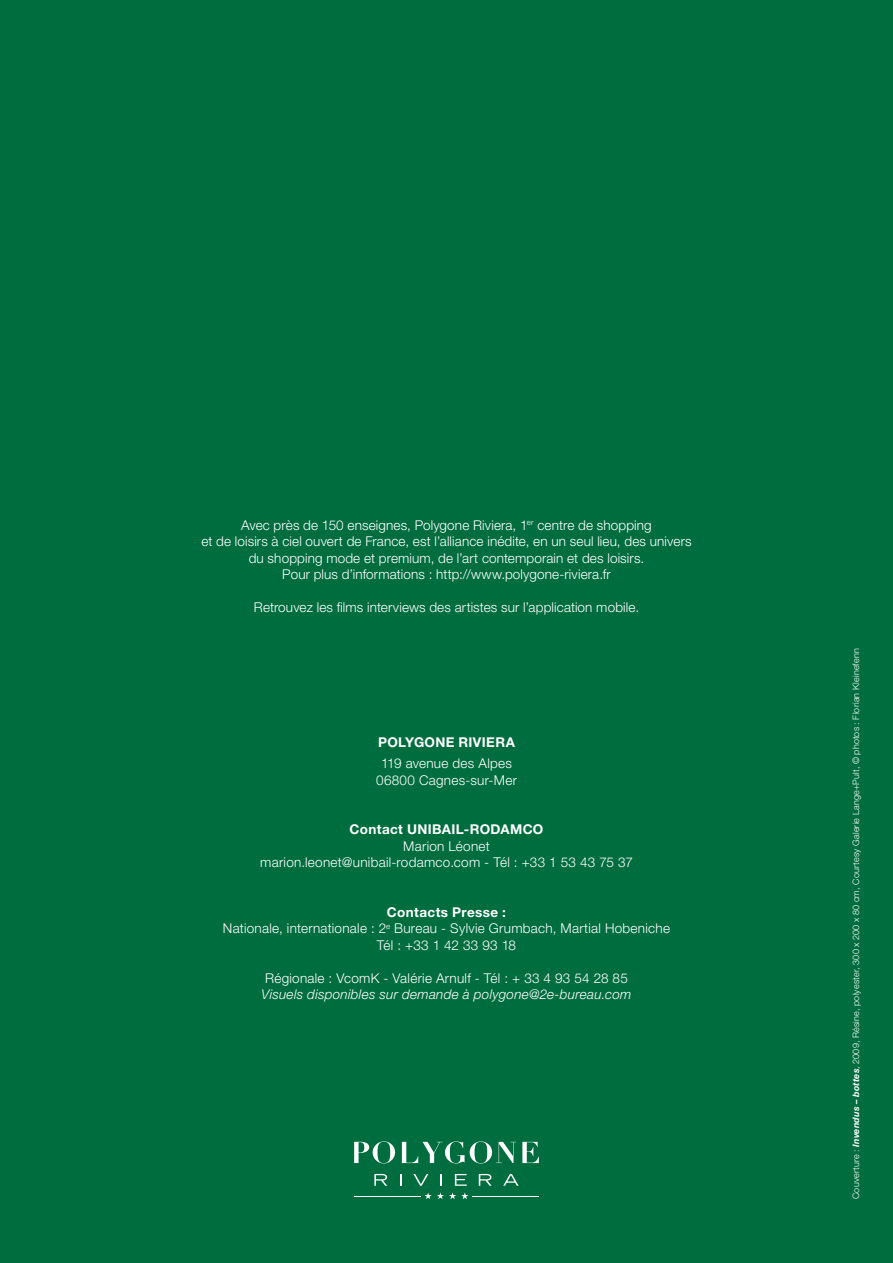
<style>
.page{position:relative;width:893px;height:1263px;background:#006d3f}
.page>*{position:absolute;margin:0;border:0;box-sizing:border-box;transform-origin:0 0}
.t1{font:300 13.5px/16.5px "Helvetica Neue LT Std";letter-spacing:.015em;color:#fff;text-align:center}
.t2{font:italic 300 13.5px "Helvetica Neue LT Std";letter-spacing:.02em;color:#fff}
.t3{font:700 13.5px "Helvetica Neue LT Std";letter-spacing:.025em;color:#fff}
.t4{font:300 9px "Helvetica Neue LT Std";letter-spacing:.025em;color:#fff}
.s1{font-weight:700}
.s2{font-weight:700;font-style:italic}
</style>
<div class="page">
<svg style="left:354px;top:1141px;width:41px;height:22px"></svg>
<svg style="left:402px;top:1141px;width:114px;height:22px"></svg>
<svg style="left:522px;top:1142px;width:17px;height:21px"></svg>
<svg style="left:374px;top:1174px;width:13px;height:12px"></svg>
<svg style="left:400px;top:1174px;width:2px;height:12px"></svg>
<svg style="left:413px;top:1174px;width:15px;height:12px"></svg>
<svg style="left:440px;top:1174px;width:2px;height:12px"></svg>
<svg style="left:455px;top:1174px;width:12px;height:12px"></svg>
<svg style="left:479px;top:1174px;width:13px;height:12px"></svg>
<svg style="left:503px;top:1174px;width:16px;height:12px"></svg>
<svg style="left:425px;top:1192px;width:43px;height:7px"></svg>
<hr style="left:354px;top:1196px;width:67px;height:1px;background:#fff">
<hr style="left:472px;top:1196px;width:67px;height:1px;background:#fff">
<p class="t1" style="left:201px;top:516px;width:492px">Avec près de 150 enseignes, Polygone Riviera, 1<sup>er</sup> centre de shopping<br>et de loisirs à ciel ouvert de France, est l’alliance inédite, en un seul lieu, des univers du shopping mode et premium, de l’art contemporain et des loisirs.<br>Pour plus d’informations : http://www.polygone-riviera.fr</p>
<p class="t1" style="left:254px;top:599px;width:387px">Retrouvez les films interviews des artistes sur l’application mobile.</p>
<p class="t3" style="left:378px;top:734px;width:138px">POLYGONE RIVIERA</p>
<p class="t1" style="left:376px;top:755px;width:142px">119 avenue des Alpes<br>06800 Cagnes-sur-Mer</p>
<p class="t3" style="left:349px;top:821px;width:195px">Contact UNIBAIL-RODAMCO</p>
<p class="t1" style="left:260px;top:837px;width:374px">Marion Léonet<br>marion.leonet@unibail-rodamco.com - Tél : +33 1 53 43 75 37</p>
<p class="t1" style="left:223px;top:903px;width:449px"><span class="s1">Contacts Presse :<br></span>Nationale, internationale : 2<sup>e</sup> Bureau - Sylvie Grumbach, Martial Hobeniche<br>Tél : +33 1 42 33 93 18</p>
<p class="t1" style="left:265px;top:969px;width:364px">Régionale : VcomK - Valérie Arnulf - Tél : + 33 4 93 54 28 85</p>
<p class="t2" style="left:261px;top:986px;width:372px">Visuels disponibles sur demande à polygone@2e-bureau.com</p>
<p class="t4" style="left:850px;top:1199px;width:552px;rotate:-90deg">Couverture : <span class="s2">Invendus – bottes</span>, 2009, Résine, polyester, 300 x 200 x 80 cm, Courtesy Galerie Lange+Pult, © photos : Florian Kleinefenn</p>
</div>
